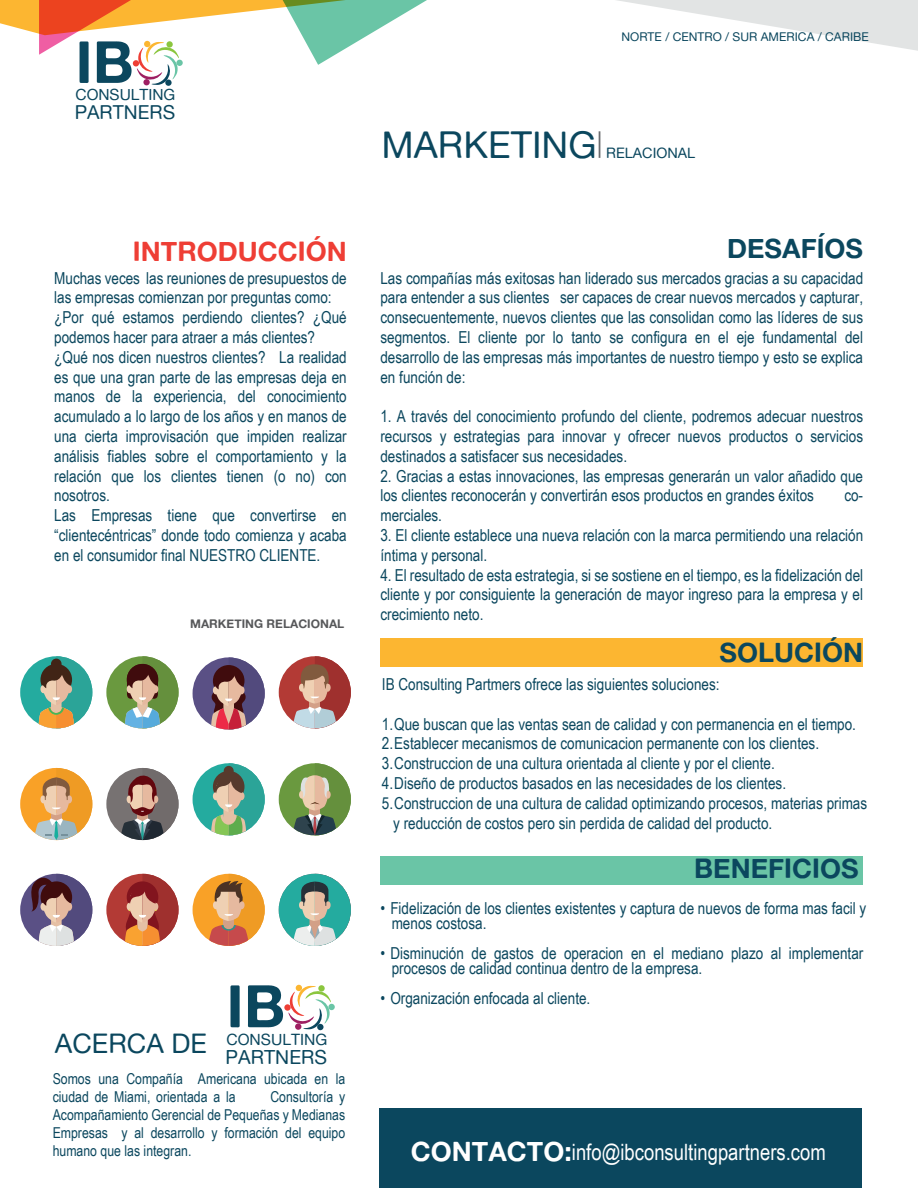
<style>
.page{position:relative;width:918px;height:1188px;background:#fff}
.page>*{position:absolute;margin:0;border:0;box-sizing:border-box;transform-origin:0 0}
.t1{font:58.8px "Alte Haas Grotesk Bold";color:#0b475e}
.t2{font:58.2px "Alte Haas Grotesk Bold";color:#0b475e}
.t3{font:37.05px "Alte Haas Grotesk";color:#0b475e}
.t4{font:27px "Alte Haas Grotesk Bold";color:#0b475e}
.t5{font:27px "Alte Haas Grotesk Bold";color:#ee3e35}
.t6{font:27px "Alte Haas Grotesk";color:#0b475e}
.t7{font:22.5px "Arial Narrow";color:#fff}
.t8{font:19.5px "Alte Haas Grotesk";color:#0b475e}
.t9{font:19.2px "Alte Haas Grotesk";color:#0b475e}
.t10{font:16.5px/19.8px "Arial Narrow";color:#0b475e}
.t11{font:15.6px "Alte Haas Grotesk";color:#0b475e}
.t12{font:15.45px "Alte Haas Grotesk";color:#0b475e}
.t13{font:15px/18px "Arial Narrow";color:#0b475e}
.t14{font:14.4px "Alte Haas Grotesk";color:#0b475e}
.t15{font:12.15px "Alte Haas Grotesk";color:#0b475e}
.t16{font:12px "Alte Haas Grotesk Bold";color:#57585a}
.s1{font-family:"Alte Haas Grotesk Bold";font-size:27px}
</style>
<div class="page">
<div style="left:380px;top:638px;width:483px;height:29px;background:#fcb631"></div>
<svg style="left:617px;top:0;width:301px;height:51px"></svg>
<svg style="left:0;top:0;width:427px;height:85px"></svg>
<div style="left:143px;top:79px;width:7px;height:6px;background:#9e1f62;border-radius:50%"></div>
<div style="left:165px;top:80px;width:7px;height:6px;background:#0b475e;border-radius:50%"></div>
<div style="left:176px;top:60px;width:7px;height:6px;background:#6ac5a6;border-radius:50%"></div>
<svg style="left:166px;top:41px;width:7px;height:7px"></svg>
<svg style="left:288px;top:985px;width:43px;height:44px"></svg>
<svg style="left:284px;top:1004px;width:7px;height:7px"></svg>
<div style="left:295px;top:1023px;width:6px;height:7px;background:#9e1f62;border-radius:50%"></div>
<div style="left:317px;top:1024px;width:7px;height:6px;background:#0b475e;border-radius:50%"></div>
<div style="left:328px;top:1004px;width:7px;height:6px;background:#6ac5a6;border-radius:50%"></div>
<svg style="left:318px;top:985px;width:7px;height:7px"></svg>
<div style="left:380px;top:856px;width:483px;height:29px;background:#6ac5a6"></div>
<div style="left:380px;top:1109px;width:482px;height:79px;background:#0b475e"></div>
<div style="left:279px;top:874px;width:72px;height:72px;background:#24ab9f;border-radius:50%"></div>
<svg style="left:292px;top:874px;width:59px;height:72px"></svg>
<div style="left:20px;top:768px;width:72px;height:72px;background:#f9a127;border-radius:50%"></div>
<svg style="left:34px;top:768px;width:58px;height:72px"></svg>
<div style="left:106px;top:768px;width:73px;height:72px;background:#777272;border-radius:50%"></div>
<svg style="left:120px;top:768px;width:59px;height:72px"></svg>
<div style="left:279px;top:656px;width:72px;height:72px;background:#b33a35;border-radius:50%"></div>
<svg style="left:292px;top:656px;width:59px;height:72px"></svg>
<div style="left:279px;top:763px;width:72px;height:72px;background:#6a993f;border-radius:50%"></div>
<svg style="left:292px;top:763px;width:59px;height:72px"></svg>
<div style="left:193px;top:874px;width:72px;height:72px;background:#f9a127;border-radius:50%"></div>
<svg style="left:208px;top:874px;width:57px;height:72px"></svg>
<div style="left:106px;top:874px;width:73px;height:72px;background:#b33a35;border-radius:50%"></div>
<svg style="left:124px;top:874px;width:55px;height:72px"></svg>
<div style="left:193px;top:763px;width:72px;height:72px;background:#24ab9f;border-radius:50%"></div>
<svg style="left:211px;top:763px;width:54px;height:72px"></svg>
<div style="left:193px;top:657px;width:72px;height:73px;background:#5a5085;border-radius:50%"></div>
<svg style="left:211px;top:657px;width:54px;height:73px"></svg>
<div style="left:106px;top:656px;width:73px;height:72px;background:#6a993f;border-radius:50%"></div>
<svg style="left:125px;top:656px;width:54px;height:72px"></svg>
<div style="left:20px;top:874px;width:72px;height:72px;background:#5a5085;border-radius:50%"></div>
<svg style="left:26px;top:874px;width:66px;height:72px"></svg>
<div style="left:20px;top:656px;width:72px;height:72px;background:#24ab9f;border-radius:50%"></div>
<svg style="left:38px;top:656px;width:54px;height:72px"></svg>
<div style="left:51px;top:659px;width:11px;height:10px;background:#412416;border-radius:50%"></div>
<svg style="left:599px;top:131px;width:1px;height:27px"></svg>
<h2 class="t2" style="left:76px;top:26px;width:60px">IB</h2>
<p class="t12" style="left:76px;top:86px;width:101px">CONSULTING</p>
<p class="t9" style="left:75px;top:101px;width:102px">PARTNERS</p>
<p class="t15" style="left:621px;top:29px;width:249px">NORTE / CENTRO / SUR AMERICA / CARIBE</p>
<h3 class="t3" style="left:382px;top:123px;width:217px">MARKETING</h3>
<p class="t14" style="left:606px;top:144px;width:91px">RELACIONAL</p>
<h3 class="t5" style="left:133px;top:235px;width:215px">INTRODUCCIÓN</h3>
<h3 class="t4" style="left:727px;top:232px;width:138px">DESAFÍOS</h3>
<p class="t10" style="left:54px;top:267px;width:294px">Muchas veces las reuniones de presupuestos de las empresas comienzan por preguntas como: ¿Por qué estamos perdiendo clientes? ¿Qué podemos hacer para atraer a más clientes? ¿Qué nos dicen nuestros clientes? La realidad es que una gran parte de las empresas deja en manos de la experiencia, del conocimiento acumulado a lo largo de los años y en manos de una cierta improvisación que impiden realizar análisis fiables sobre el comportamiento y la relación que los clientes tienen (o no) con nosotros.<br>Las Empresas tiene que convertirse en “clientecéntricas” donde todo comienza y acaba en el consumidor final NUESTRO CLIENTE.</p>
<p class="t10" style="left:380px;top:267px;width:484px;text-align:justify">Las compañías más exitosas han liderado sus mercados gracias a su capacidad para entender a sus clientes ser capaces de crear nuevos mercados y capturar, consecuentemente, nuevos clientes que las consolidan como las líderes de sus segmentos. El cliente por lo tanto se configura en el eje fundamental del desarrollo de las empresas más importantes de nuestro tiempo y esto se explica en función de:</p>
<p class="t10" style="left:380px;top:406px;width:484px;text-align:justify">1. A través del conocimiento profundo del cliente, podremos adecuar nuestros recursos y estrategias para innovar y ofrecer nuevos productos o servicios destinados a satisfacer sus necesidades.</p>
<p class="t10" style="left:380px;top:465px;width:484px">2. Gracias a estas innovaciones, las empresas generarán un valor añadido que los clientes reconocerán y convertirán esos productos en grandes éxitos</p>
<p class="t10" style="left:844px;top:485px;width:20px">co-</p>
<p class="t10" style="left:380px;top:505px;width:63px">merciales.</p>
<p class="t10" style="left:380px;top:525px;width:484px">3. El cliente establece una nueva relación con la marca permitiendo una relación íntima y personal.</p>
<p class="t10" style="left:380px;top:564px;width:484px;text-align:justify">4. El resultado de esta estrategia, si se sostiene en el tiempo, es la fidelización del cliente y por consiguiente la generación de mayor ingreso para la empresa y el crecimiento neto.</p>
<h3 class="t4" style="left:720px;top:635px;width:145px">SOLUCIÓN</h3>
<p class="t10" style="left:382px;top:674px;width:339px">IB Consulting Partmers ofrece las siguientes soluciones:</p>
<p class="t10" style="left:382px;top:713px;width:476px">1. Que buscan que las ventas sean de calidad y con permanencia en el tiempo.</p>
<p class="t10" style="left:382px;top:733px;width:439px">2. Establecer mecanismos de comunicacion permanente con los clientes.</p>
<p class="t10" style="left:382px;top:753px;width:394px">3. Construccion de una cultura orientada al cliente y por el cliente.</p>
<p class="t10" style="left:382px;top:773px;width:406px">4. Diseño de productos basados en las necesidades de los clientes.</p>
<p class="t10" style="left:393px;top:793px;width:476px;text-indent:-11px">5. Construccion de una cultura de calidad optimizando procesos, materias primas y reducción de costos pero sin perdida de calidad del producto.</p>
<p class="t16" style="left:190px;top:616px;width:156px">MARKETING RELACIONAL</p>
<h1 class="t1" style="left:227px;top:970px;width:60px">IB</h1>
<p class="t11" style="left:226px;top:1030px;width:102px">CONSULTING</p>
<p class="t8" style="left:226px;top:1045px;width:103px">PARTNERS</p>
<h3 class="t6" style="left:55px;top:1028px;width:153px">ACERCA DE</h3>
<p class="t13" style="left:53px;top:1069px;width:294px">Somos una Compañía Americana ubicada en la ciudad de Miami, orientada a la</p>
<p class="t13" style="left:53px;top:1087px;width:294px;text-align:justify;text-indent:218px">Consultoría y Acompañamiento Gerencial de Pequeñas y Medianas Empresas y al desarrollo y formación del equipo humano que las integran.</p>
<h3 class="t4" style="left:694px;top:852px;width:166px">BENEFICIOS</h3>
<p class="t10" style="left:392px;top:900px;width:476px;line-height:15px;text-indent:-11px">• Fidelización de los clientes existentes y captura de nuevos de forma mas facil y menos costosa.</p>
<p class="t10" style="left:392px;top:945px;width:473px;line-height:15px;text-indent:-11px">• Disminución de gastos de operacion en el mediano plazo al implementar procesos de calidad continua dentro de la empresa.</p>
<p class="t10" style="left:380px;top:987px;width:211px">• Organización enfocada al cliente.</p>
<h3 class="t7" style="left:411px;top:1136px;width:416px"><span class="s1">CONTACTO:</span>info@ibconsultingpartners.com</h3>
</div>
